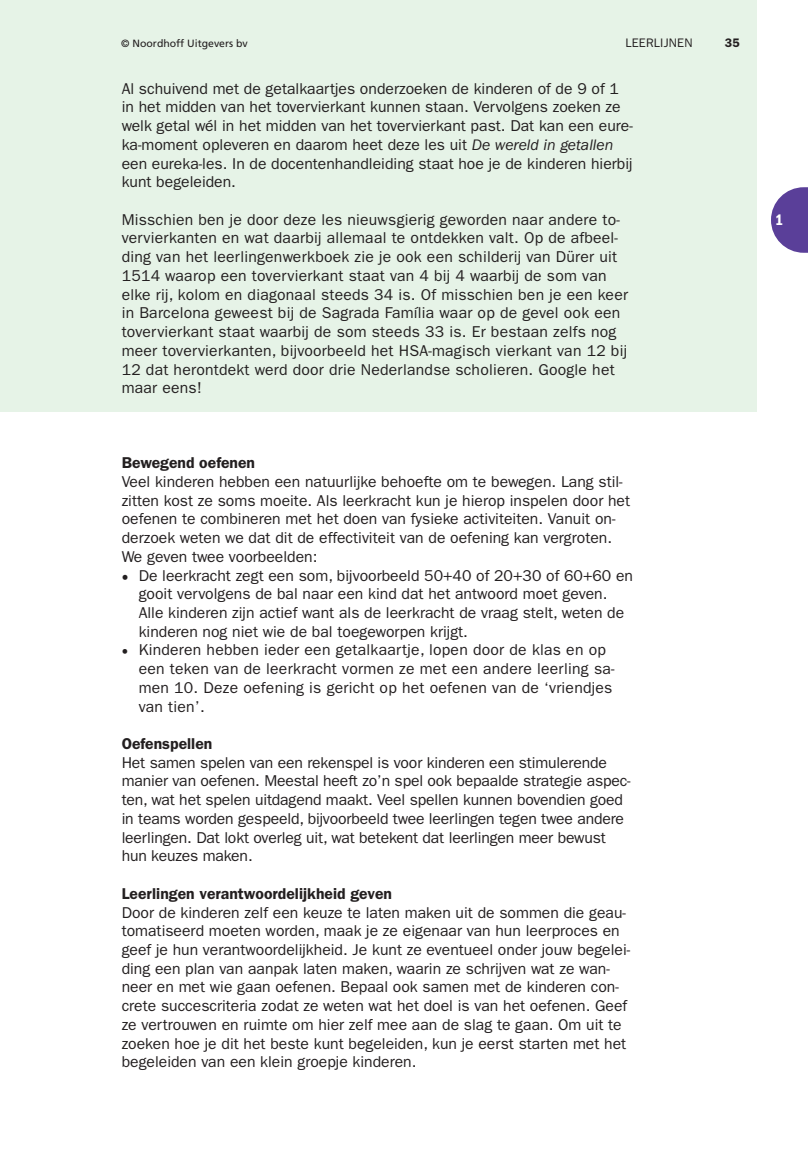
<style>
.page{position:relative;width:808px;height:1149px;background:#fff}
.page>*{position:absolute;margin:0;border:0;box-sizing:border-box;transform-origin:0 0}
.t1{font:15.75px/18.8px "ITC Franklin Gothic Std";color:#231f20}
.t2{font:600 15.75px "ITC Franklin Gothic Std";color:#231f20}
.t3{font:15.75px "ITC Franklin Gothic Std Dm Cd";color:#fff}
.t4{font:12.3px "ITC Franklin Gothic Std";letter-spacing:.02em;color:#231f20}
.t5{font:600 12.3px "ITC Franklin Gothic Std";color:#231f20}
.t6{font:10.5px "Frutiger LT Std";color:#231f20}
.s1{font-style:italic}
</style>
<div class="page">
<svg style="left:771px;top:187px;width:37px;height:66px"></svg>
<div style="left:0;top:0;width:757px;height:412px;background:#e6f3e7"></div>
<p class="t6" style="left:121px;top:39px;width:128px">© Noordhoff Uitgevers bv</p>
<p class="t4" style="left:625px;top:38px;width:69px">LEERLIJNEN</p>
<p class="t5" style="left:725px;top:38px;width:17px">35</p>
<p class="t1" style="left:122px;top:80px;width:513px">Al schuivend met de getalkaartjes onderzoeken de kinderen of de 9 of 1 in het midden van het tovervierkant kunnen staan. Vervolgens zoeken ze welk getal wél in het midden van het tovervierkant past. Dat kan een eure&shy;ka-moment opleveren en daarom heet deze les uit <span class="s1">De wereld in getallen </span>een eureka-les. In de docentenhandleiding staat hoe je de kinderen hierbij kunt begeleiden.</p>
<p class="t1" style="left:122px;top:211px;width:508px">Misschien ben je door deze les nieuwsgierig geworden naar andere to&shy;vervierkanten en wat daarbij allemaal te ontdekken valt. Op de afbeel&shy;ding van het leerlingenwerkboek zie je ook een schilderij van Dürer uit 1514 waarop een tovervierkant staat van 4 bij 4 waarbij de som van elke rij, kolom en diagonaal steeds 34 is. Of misschien ben je een keer in Barcelona geweest bij de Sagrada Família waar op de gevel ook een tovervierkant staat waarbij de som steeds 33 is. Er bestaan zelfs nog meer tovervierkanten, bijvoorbeeld het HSA-magisch vierkant van 12 bij 12 dat herontdekt werd door drie Nederlandse scholieren. Google het maar eens!</p>
<p class="t2" style="left:122px;top:456px;width:135px">Bewegend oefenen</p>
<p class="t1" style="left:122px;top:473px;width:510px">Veel kinderen hebben een natuurlijke behoefte om te bewegen. Lang stil&shy;zitten kost ze soms moeite. Als leerkracht kun je hierop inspelen door het oefenen te combineren met het doen van fysieke activiteiten. Vanuit on&shy;derzoek weten we dat dit de effectiviteit van de oefening kan vergroten.<br>We geven twee voorbeelden:</p>
<p class="t1" style="left:139px;top:566px;width:496px">De leerkracht zegt een som, bijvoorbeeld 50+40 of 20+30 of 60+60 en gooit vervolgens de bal naar een kind dat het antwoord moet geven.<br>Alle kinderen zijn actief want als de leerkracht de vraag stelt, weten de kinderen nog niet wie de bal toegeworpen krijgt.<br>Kinderen hebben ieder een getalkaartje, lopen door de klas en op een teken van de leerkracht vormen ze met een andere leerling sa&shy;men 10. Deze oefening is gericht op het oefenen van de ‘vriendjes van tien’.</p>
<p class="t2" style="left:122px;top:737px;width:92px">Oefenspellen</p>
<p class="t1" style="left:122px;top:753px;width:511px">Het samen spelen van een rekenspel is voor kinderen een stimulerende manier van oefenen. Meestal heeft zo’n spel ook bepaalde strategie aspec&shy;ten, wat het spelen uitdagend maakt. Veel spellen kunnen bovendien goed in teams worden gespeeld, bijvoorbeeld twee leerlingen tegen twee andere leerlingen. Dat lokt overleg uit, wat betekent dat leerlingen meer bewust hun keuzes maken.</p>
<p class="t2" style="left:122px;top:887px;width:272px">Leerlingen verantwoordelijkheid geven</p>
<p class="t1" style="left:122px;top:903px;width:510px">Door de kinderen zelf een keuze te laten maken uit de sommen die geau&shy;tomatiseerd moeten worden, maak je ze eigenaar van hun leerproces en geef je hun verantwoordelijkheid. Je kunt ze eventueel onder jouw begelei&shy;ding een plan van aanpak laten maken, waarin ze schrijven wat ze wan&shy;neer en met wie gaan oefenen. Bepaal ook samen met de kinderen con&shy;crete succescriteria zodat ze weten wat het doel is van het oefenen. Geef ze vertrouwen en ruimte om hier zelf mee aan de slag te gaan. Om uit te zoeken hoe je dit het beste kunt begeleiden, kun je eerst starten met het begeleiden van een klein groepje kinderen.</p>
<p class="t3" style="left:775px;top:210px;width:10px">1</p>
</div>
